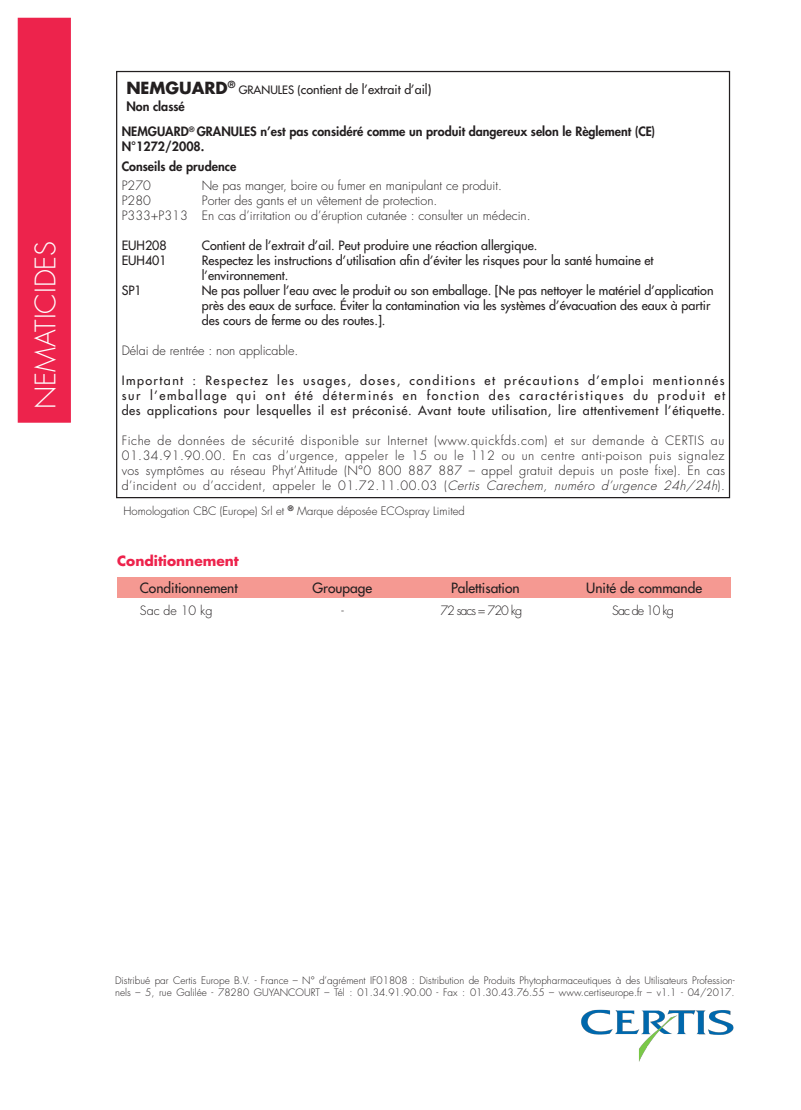
<style>
.page{position:relative;width:801px;height:1110px;background:#fff}
.page>*{position:absolute;margin:0;border:0;box-sizing:border-box;transform-origin:0 0}
.t1{font:300 27.5px "Futura Std";color:#fff}
.danger{font:700 16.25px "Futura Std";color:#231f20}
.t2{font:500 13.75px "Futura Std";color:#231f20}
.Petit_titre{font:700 13.75px "Futura Std";color:#ed234c}
.danger_gras{font:500 12.5px/15px "Futura Std";color:#231f20}
.danger_gras-2{font:300 12.5px/15px "Futura Std";color:#231f20;text-align:justify}
.danger_gras-3{font:800 12.5px/15px "Futura Std";color:#231f20}
.danger-2{font:500 12.5px "Futura Std";color:#231f20}
.danger_gras-4{font:300 12.5px "Futura Std";letter-spacing:-.08em;color:#231f20}
.danger-3{font:800 12.5px "Futura Std";color:#231f20}
.Pied_de_page{font:300 11.25px "Futura Std";color:#231f20}
.Pied_de_page-2{font:300 10px/12px "Futura Std";color:#231f20}
.s1{font-size:11.25px}
.s2{font-style:italic}
</style>
<div class="page">
<img style="left:581px;top:1009px;width:152px;height:51px">
<div style="left:18px;top:18px;width:53px;height:404px;background:#ed234c;border:1px solid #ed234c"></div>
<div style="left:117px;top:576px;width:613px;height:21px;background:#f59992"></div>
<p class="t1" style="left:29px;top:409px;width:170px;rotate:-90deg">NEMATICIDES</p>
<p class="danger" style="left:126px;top:77px;width:111px">NEMGUARD<sup>®</sup></p>
<p class="danger-2" style="left:239px;top:81px;width:194px"><span class="s1">GRANULES (</span>contient de l’extrait d’ail)</p>
<p class="danger-3" style="left:126px;top:99px;width:60px">Non classé</p>
<p class="danger_gras-3" style="left:122px;top:124px;width:535px">NEMGUARD<sup>®</sup> GRANULES n’est pas considéré comme un produit dangereux selon le Règlement (CE)<br>N°1272/2008.</p>
<p class="danger_gras-3" style="left:122px;top:159px;width:116px">Conseils de prudence</p>
<p class="danger_gras-2" style="left:122px;top:178px;width:31px">P270</p>
<p class="danger_gras-2" style="left:202px;top:178px;width:302px">Ne pas manger, boire ou fumer en manipulant ce produit.</p>
<p class="danger_gras-2" style="left:122px;top:193px;width:31px">P280</p>
<p class="danger_gras-2" style="left:202px;top:193px;width:237px">Porter des gants et un vêtement de protection.</p>
<p class="danger_gras-2" style="left:122px;top:208px;width:410px">P333+P313 En cas d’irritation ou d’éruption cutanée : consulter un médecin.</p>
<p class="danger_gras" style="left:122px;top:237px;width:46px">EUH208</p>
<p class="danger_gras" style="left:202px;top:237px;width:337px">Contient de l’extrait d’ail. Peut produire une réaction allergique.</p>
<p class="danger_gras" style="left:122px;top:252px;width:46px">EUH401</p>
<p class="danger_gras" style="left:202px;top:252px;width:453px">Respectez les instructions d’utilisation afin d’éviter les risques pour la santé humaine et</p>
<p class="danger_gras" style="left:202px;top:267px;width:88px">l’environnement.</p>
<p class="danger_gras" style="left:122px;top:282px;width:22px">SP1</p>
<p class="danger_gras" style="left:202px;top:282px;width:513px">Ne pas polluer l’eau avec le produit ou son emballage. [Ne pas nettoyer le matériel d’application</p>
<p class="danger_gras" style="left:202px;top:297px;width:510px">près des eaux de surface. Éviter la contamination via les systèmes d’évacuation des eaux à partir des cours de ferme ou des routes.].</p>
<p class="danger_gras-2" style="left:122px;top:343px;width:178px">Délai de rentrée : non applicable.</p>
<p class="danger_gras" style="left:122px;top:372px;width:605px;text-align:justify">Important : Respectez les usages, doses, conditions et précautions d’emploi mentionnés sur l’emballage qui ont été déterminés en fonction des caractéristiques du produit et des applications pour lesquelles il est préconisé. Avant toute utilisation, lire attentivement l’étiquette.</p>
<p class="danger_gras-2" style="left:122px;top:433px;width:605px">Fiche de données de sécurité disponible sur Internet (www.quickfds.com) et sur demande à CERTIS au 01.34.91.90.00. En cas d’urgence, appeler le 15 ou le 112 ou un centre anti-poison puis signalez vos symptômes au réseau Phyt’Attitude (N°0 800 887 887 – appel gratuit depuis un poste fixe). En cas d’incident ou d’accident, appeler le 01.72.11.00.03 (<span class="s2">Certis Carechem, numéro d’urgence 24h/24h</span>).</p>
<p class="Pied_de_page" style="left:123px;top:503px;width:343px">Homologation CBC (Europe) Srl et <sup>®</sup> Marque déposée ECOspray Limited</p>
<p class="Petit_titre" style="left:117px;top:552px;width:123px">Conditionnement</p>
<p class="t2" style="left:140px;top:579px;width:99px">Conditionnement</p>
<p class="t2" style="left:313px;top:579px;width:61px">Groupage</p>
<p class="t2" style="left:451px;top:579px;width:70px">Palettisation</p>
<p class="t2" style="left:586px;top:579px;width:117px">Unité de commande</p>
<p class="danger_gras-2" style="left:140px;top:603px;width:74px">Sac de 10 kg</p>
<p class="danger_gras-2" style="left:341px;top:603px;width:4px">-</p>
<p class="danger_gras-4" style="left:440px;top:602px;width:83px">72 sacs = 720 kg</p>
<p class="danger_gras-2" style="left:612px;top:603px;width:63px">Sac de 10 kg</p>
<p class="Pied_de_page-2" style="left:115px;top:974px;width:621px">Distribué par Certis Europe B.V. - France – N° d’agrément IF01808 : Distribution de Produits Phytopharmaceutiques à des Utilisateurs Profession&shy;nels – 5, rue Galilée - 78280 GUYANCOURT – Tél : 01.34.91.90.00 - Fax : 01.30.43.76.55 – www.certiseurope.fr – v1.1 - 04/2017.</p>
</div>
